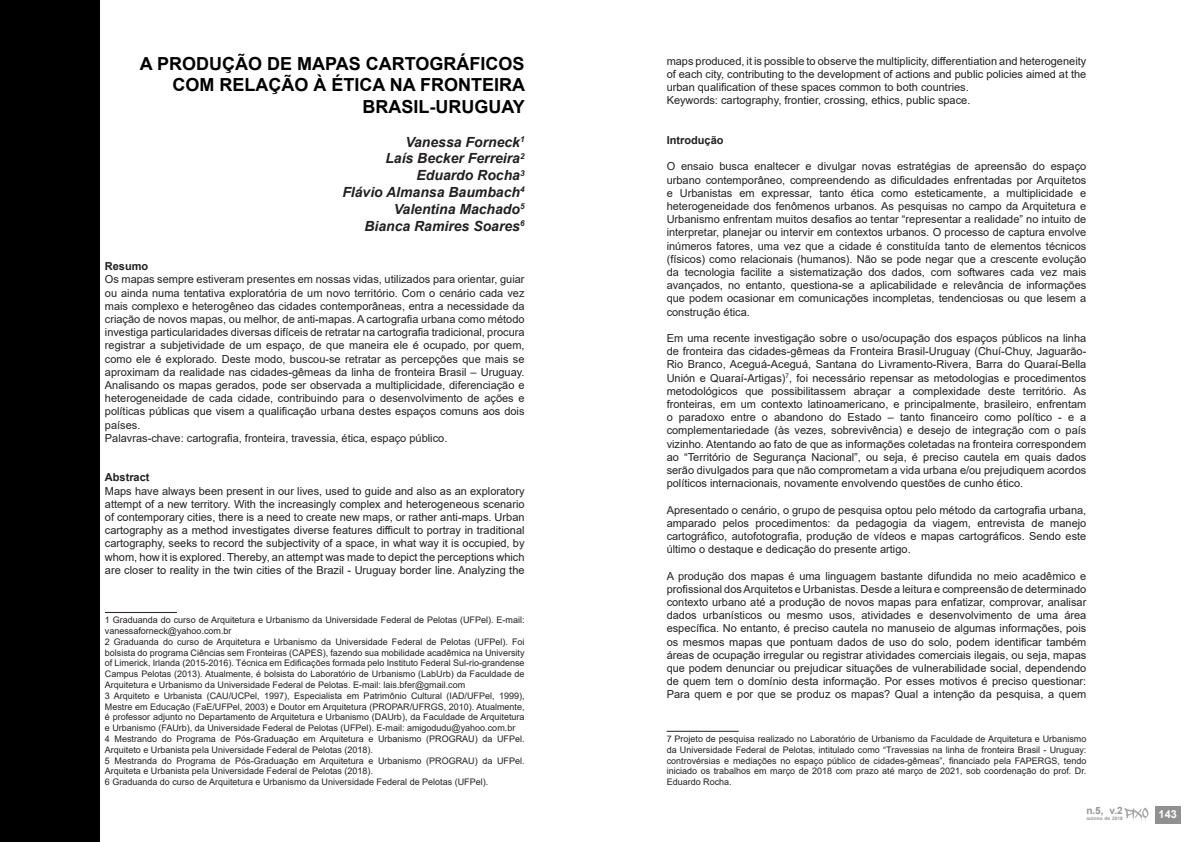
<style>
.page{position:relative;width:1191px;height:842px;background:#fff}
.page>*{position:absolute;margin:0;border:0;box-sizing:border-box;transform-origin:0 0}
.t1{font:700 18px/21.6px "Arial";color:#000;text-align:right}
.t2{font:italic 700 14px "Arial";color:#231f20}
.t3{font:11px/13.2px "Arial";color:#231f20;text-align:justify}
.t4{font:700 11px "Arial";color:#231f20}
.t5{font:700 11px "Arial";color:#fff}
.t6{font:700 10px "Arial";color:#939598}
.t7{font:9px/10.8px "Arial";color:#231f20}
.t8{font:700 4.8px "Arial";color:#939598}
</style>
<div class="page">
<div style="left:1155px;top:806px;width:25px;height:17px;background:#918f8f"></div>
<svg style="left:1124px;top:808px;width:24px;height:13px"></svg>
<hr style="left:105px;top:612px;width:72px;height:1px;background:#231f20">
<div style="left:0;top:0;width:99px;height:842px;background:#000"></div>
<hr style="left:666px;top:731px;width:72px;height:1px;background:#231f20">
<p class="t1" style="left:140px;top:53px;width:387px">A PRODUÇÃO DE MAPAS CARTOGRÁFICOS<br>COM RELAÇÃO À ÉTICA NA FRONTEIRA<br>BRASIL-URUGUAY</p>
<p class="t2" style="left:405px;top:132px;width:121px">Vanessa Forneck<sup>1</sup></p>
<p class="t2" style="left:385px;top:149px;width:141px">Laís Becker Ferreira<sup>2</sup></p>
<p class="t2" style="left:416px;top:166px;width:109px">Eduardo Rocha<sup>3</sup></p>
<p class="t2" style="left:342px;top:183px;width:184px">Flávio Almansa Baumbach<sup>4</sup></p>
<p class="t2" style="left:394px;top:200px;width:132px">Valentina Machado<sup>5</sup></p>
<p class="t2" style="left:364px;top:216px;width:162px">Bianca Ramires Soares<sup>6</sup></p>
<p class="t4" style="left:105px;top:259px;width:45px">Resumo</p>
<p class="t3" style="left:105px;top:273px;width:421px">Os mapas sempre estiveram presentes em nossas vidas, utilizados para orientar, guiar ou ainda numa tentativa exploratória de um novo território. Com o cenário cada vez mais complexo e heterogêneo das cidades contemporâneas, entra a necessidade da criação de novos mapas, ou melhor, de anti-mapas. A cartografia urbana como método investiga particularidades diversas difíceis de retratar na cartografia tradicional, procura registrar a subjetividade de um espaço, de que maneira ele é ocupado, por quem, como ele é explorado. Deste modo, buscou-se retratar as percepções que mais se aproximam da realidade nas cidades-gêmeas da linha de fronteira Brasil – Uruguay.<br>Analisando os mapas gerados, pode ser observada a multiplicidade, diferenciação e heterogeneidade de cada cidade, contribuindo para o desenvolvimento de ações e políticas públicas que visem a qualificação urbana destes espaços comuns aos dois países.</p>
<p class="t3" style="left:105px;top:431px;width:344px">Palavras-chave: cartografia, fronteira, travessia, ética, espaço público.</p>
<p class="t4" style="left:105px;top:470px;width:46px">Abstract</p>
<p class="t3" style="left:105px;top:484px;width:421px">Maps have always been present in our lives, used to guide and also as an exploratory attempt of a new territory. With the increasingly complex and heterogeneous scenario of contemporary cities, there is a need to create new maps, or rather anti-maps. Urban cartography as a method investigates diverse features difficult to portray in traditional cartography, seeks to record the subjectivity of a space, in what way it is occupied, by whom, how it is explored. Thereby, an attempt was made to depict the perceptions which are closer to reality in the twin cities of the Brazil - Uruguay border line. Analyzing the</p>
<p class="t7" style="left:105px;top:615px;width:421px">1 Graduanda do curso de Arquitetura e Urbanismo da Universidade Federal de Pelotas (UFPel). E-mail: vanessaforneck@yahoo.com.br</p>
<p class="t7" style="left:105px;top:636px;width:421px;text-align:justify">2 Graduanda do curso de Arquitetura e Urbanismo da Universidade Federal de Pelotas (UFPel). Foi bolsista do programa Ciências sem Fronteiras (CAPES), fazendo sua mobilidade acadêmica na University of Limerick, Irlanda (2015-2016). Técnica em Edificações formada pelo Instituto Federal Sul-rio-grandense Campus Pelotas (2013). Atualmente, é bolsista do Laboratório de Urbanismo (LabUrb) da Faculdade de Arquitetura e Urbanismo da Universidade Federal de Pelotas. E-mail: lais.bfer@gmail.com</p>
<p class="t7" style="left:105px;top:690px;width:421px;text-align:justify">3 Arquiteto e Urbanista (CAU/UCPel, 1997), Especialista em Patrimônio Cultural (IAD/UFPel, 1999), Mestre em Educação (FaE/UFPel, 2003) e Doutor em Arquitetura (PROPAR/UFRGS, 2010). Atualmente, é professor adjunto no Departamento de Arquitetura e Urbanismo (DAUrb), da Faculdade de Arquitetura e Urbanismo (FAUrb), da Universidade Federal de Pelotas (UFPel). E-mail: amigodudu@yahoo.com.br</p>
<p class="t7" style="left:105px;top:733px;width:421px">4 Mestrando do Programa de Pós-Graduação em Arquitetura e Urbanismo (PROGRAU) da UFPel.<br>Arquiteto e Urbanista pela Universidade Federal de Pelotas (2018).</p>
<p class="t7" style="left:105px;top:755px;width:421px">5 Mestranda do Programa de Pós-Graduação em Arquitetura e Urbanismo (PROGRAU) da UFPel.<br>Arquiteta e Urbanista pela Universidade Federal de Pelotas (2018).</p>
<p class="t7" style="left:105px;top:777px;width:385px">6 Graduanda do curso de Arquitetura e Urbanismo da Universidade Federal de Pelotas (UFPel).</p>
<p class="t3" style="left:666px;top:54px;width:421px">maps produced, it is possible to observe the multiplicity, differentiation and heterogeneity of each city, contributing to the development of actions and public policies aimed at the urban qualification of these spaces common to both countries.</p>
<p class="t3" style="left:666px;top:94px;width:305px">Keywords: cartography, frontier, crossing, ethics, public space.</p>
<p class="t4" style="left:666px;top:132px;width:58px">Introdução</p>
<p class="t3" style="left:666px;top:160px;width:421px">O ensaio busca enaltecer e divulgar novas estratégias de apreensão do espaço urbano contemporâneo, compreendendo as dificuldades enfrentadas por Arquitetos e Urbanistas em expressar, tanto ética como esteticamente, a multiplicidade e heterogeneidade dos fenômenos urbanos. As pesquisas no campo da Arquitetura e Urbanismo enfrentam muitos desafios ao tentar “representar a realidade” no intuito de interpretar, planejar ou intervir em contextos urbanos. O processo de captura envolve inúmeros fatores, uma vez que a cidade é constituída tanto de elementos técnicos (físicos) como relacionais (humanos). Não se pode negar que a crescente evolução da tecnologia facilite a sistematização dos dados, com softwares cada vez mais avançados, no entanto, questiona-se a aplicabilidade e relevância de informações que podem ocasionar em comunicações incompletas, tendenciosas ou que lesem a construção ética.</p>
<p class="t3" style="left:666px;top:331px;width:421px">Em uma recente investigação sobre o uso/ocupação dos espaços públicos na linha de fronteira das cidades-gêmeas da Fronteira Brasil-Uruguay (Chuí-Chuy, Jaguarão-Rio Branco, Aceguá-Aceguá, Santana do Livramento-Rivera, Barra do Quaraí-Bella Unión e Quaraí-Artigas)<sup>7</sup>, foi necessário repensar as metodologias e procedimentos metodológicos que possibilitassem abraçar a complexidade deste território. As fronteiras, em um contexto latinoamericano, e principalmente, brasileiro, enfrentam o paradoxo entre o abandono do Estado – tanto financeiro como político - e a complementariedade (às vezes, sobrevivência) e desejo de integração com o país vizinho. Atentando ao fato de que as informações coletadas na fronteira correspondem ao “Território de Segurança Nacional”, ou seja, é preciso cautela em quais dados serão divulgados para que não comprometam a vida urbana e/ou prejudiquem acordos políticos internacionais, novamente envolvendo questões de cunho ético.</p>
<p class="t3" style="left:666px;top:503px;width:421px">Apresentado o cenário, o grupo de pesquisa optou pelo método da cartografia urbana, amparado pelos procedimentos: da pedagogia da viagem, entrevista de manejo cartográfico, autofotografia, produção de vídeos e mapas cartográficos. Sendo este último o destaque e dedicação do presente artigo.</p>
<p class="t3" style="left:666px;top:569px;width:421px">A produção dos mapas é uma linguagem bastante difundida no meio acadêmico e profissional dos Arquitetos e Urbanistas. Desde a leitura e compreensão de determinado contexto urbano até a produção de novos mapas para enfatizar, comprovar, analisar dados urbanísticos ou mesmo usos, atividades e desenvolvimento de uma área específica. No entanto, é preciso cautela no manuseio de algumas informações, pois os mesmos mapas que pontuam dados de uso do solo, podem identificar também áreas de ocupação irregular ou registrar atividades comerciais ilegais, ou seja, mapas que podem denunciar ou prejudicar situações de vulnerabilidade social, dependendo de quem tem o domínio desta informação. Por esses motivos é preciso questionar:<br>Para quem e por que se produz os mapas? Qual a intenção da pesquisa, a quem</p>
<p class="t7" style="left:666px;top:733px;width:421px;text-align:justify">7 Projeto de pesquisa realizado no Laboratório de Urbanismo da Faculdade de Arquitetura e Urbanismo da Universidade Federal de Pelotas, intitulado como “Travessias na linha de fronteira Brasil - Uruguay: controvérsias e mediações no espaço público de cidades-gêmeas”, financiado pela FAPERGS, tendo iniciado os trabalhos em março de 2018 com prazo até março de 2021, sob coordenação do prof. Dr.<br>Eduardo Rocha.</p>
<p class="t6" style="left:1086px;top:804px;width:38px">n.5, v.2</p>
<p class="t8" style="left:1086px;top:815px;width:38px">outono de 2018</p>
<p class="t5" style="left:1158px;top:806px;width:20px">143</p>
</div>
